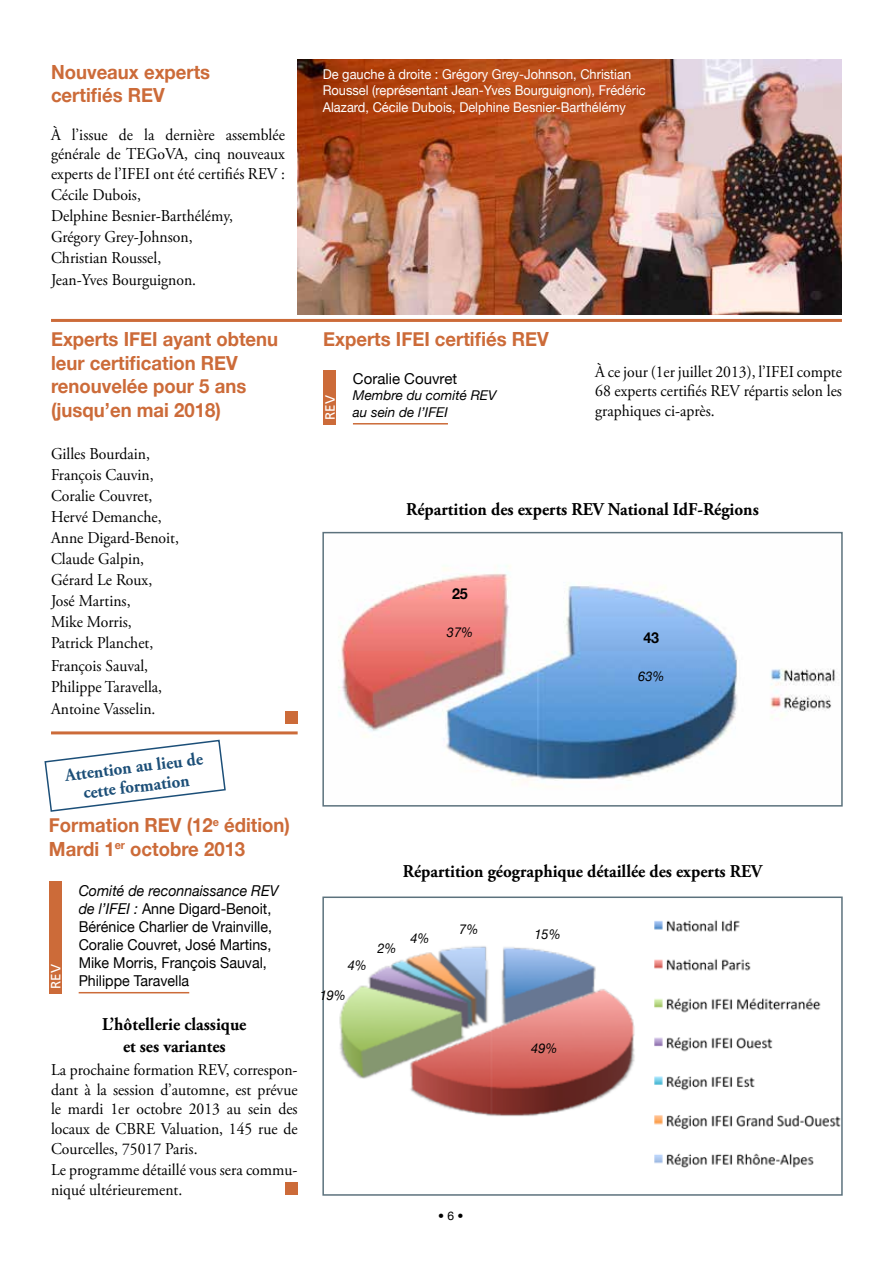
<style>
.page{position:relative;width:893px;height:1263px;background:#fff}
.page>*{position:absolute;margin:0;border:0;box-sizing:border-box;transform-origin:0 0}
.t1{font:700 19.5px/23.4px "Helvetica Neue";color:#cc6b39;scale:.95 1}
.t2{font:700 18px/21.6px "Adobe Garamond Pro";color:#000;text-align:center;scale:.95 1}
.t3{font:700 18px/19.5px "Adobe Garamond Pro";color:#1c4f78;text-align:center;scale:.95 1}
.t4{font:16.5px/21px "Adobe Garamond Pro";color:#000;scale:.95 1}
.t5{font:15px/18px "Helvetica Neue";color:#000;scale:.95 1}
.t6{font:15px "Helvetica Neue";color:#000}
.t7{font:700 15px "Helvetica Neue";color:#000;scale:.95 1}
.t8{font:13.5px/16.5px "Helvetica Neue";color:#fff;scale:.95 1}
.t9{font:italic 13.5px/16.2px "Helvetica Neue";color:#000}
.t10{font:italic 13.5px "Helvetica Neue";color:#000;scale:.95 1}
.t11{font:13.5px "Frutiger";color:#fff}
.t12{font:12px "Helvetica Neue";color:#000}
.s1{font-style:italic}
</style>
<div class="page">
<div style="left:49px;top:881px;width:13px;height:112px;background:#cc6b39"></div>
<hr style="left:79px;top:992px;width:110px;height:1px;background:#cc6b39">
<div style="left:285px;top:1182px;width:13px;height:13px;background:#cc6b39"></div>
<div style="left:285px;top:711px;width:13px;height:13px;background:#cc6b39"></div>
<svg style="left:44px;top:739px;width:182px;height:73px"></svg>
<img style="left:298px;top:60px;width:544px;height:255px">
<div style="left:323px;top:370px;width:13px;height:54px;background:#cc6b39"></div>
<hr style="left:353px;top:423px;width:95px;height:1px;background:#cc6b39">
<img style="left:339px;top:920px;width:501px;height:248px">
<div style="left:322px;top:896px;width:521px;height:300px;border:2px solid #5c727d"></div>
<img style="left:338px;top:565px;width:498px;height:220px">
<div style="left:322px;top:532px;width:521px;height:274px;border:2px solid #5c727d"></div>
<hr style="left:51px;top:319px;width:791px;height:3px;background:#cc6b39">
<hr style="left:51px;top:731px;width:247px;height:3px;background:#cc6b39">
<p class="t1" style="left:51px;top:59px;width:169px">Nouveaux experts certifiés REV</p>
<p class="t4" style="left:51px;top:125px;width:248px">À l’issue de la dernière assemblée générale de TEGoVA, cinq nouveaux experts de l’IFEI ont été certifiés REV :<br>Cécile Dubois,<br>Delphine Besnier-Barthélémy,<br>Grégory Grey-Johnson,<br>Christian Roussel,<br>Jean-Yves Bourguignon.</p>
<p class="t1" style="left:51px;top:327px;width:241px">Experts IFEI ayant obtenu leur certification REV renouvelée pour 5 ans (jusqu’en mai 2018)</p>
<p class="t4" style="left:51px;top:444px;width:136px">Gilles Bourdain,<br>François Cauvin,<br>Coralie Couvret,<br>Hervé Demanche,<br>Anne Digard-Benoit,<br>Claude Galpin,<br>Gérard Le Roux,<br>José Martins,<br>Mike Morris,<br>Patrick Planchet,</p>
<p class="t4" style="left:51px;top:656px;width:119px">François Sauval,<br>Philippe Taravella,<br>Antoine Vasselin.</p>
<p class="t3" style="left:64px;top:766px;width:147px;rotate:-7deg">Attention au lieu de cette formation</p>
<p class="t1" style="left:49px;top:813px;width:255px">Formation REV (12<sup>e</sup> édition)<br>Mardi 1<sup>er</sup> octobre 2013</p>
<p class="t5" style="left:79px;top:881px;width:212px"><span class="s1">Comité de reconnaissance REV de l’IFEI :</span> Anne Digard-Benoit,<br>Bérénice Charlier de Vrainville,<br>Coralie Couvret, José Martins,<br>Mike Morris, François Sauval,<br>Philippe Taravella</p>
<p class="t2" style="left:102px;top:1014px;width:153px">L’hôtellerie classique et ses variantes</p>
<p class="t4" style="left:51px;top:1060px;width:261px;line-height:20px">La prochaine formation REV, correspon&shy;dant à la session d’automne, est prévue le mardi 1er octobre 2013 au sein des locaux de CBRE Valuation, 145 rue de Courcelles, 75017 Paris.<br>Le programme détaillé vous sera commu&shy;niqué ultérieurement.</p>
<p class="t11" style="left:48px;top:989px;width:26px;rotate:-90deg">REV</p>
<p class="t8" style="left:323px;top:66px;width:341px">De gauche à droite : Grégory Grey-Johnson, Christian<br>Roussel (représentant Jean-Yves Bourguignon), Frédéric<br>Alazard, Cécile Dubois, Delphine Besnier-Barthélémy</p>
<p class="t1" style="left:323px;top:327px;width:239px">Experts IFEI certifiés REV</p>
<p class="t11" style="left:322px;top:420px;width:26px;rotate:-90deg">REV</p>
<p class="t6" style="left:353px;top:370px;width:106px">Coralie Couvret</p>
<p class="t9" style="left:353px;top:387px;width:145px">Membre du comité REV au sein de l’IFEI</p>
<p class="t4" style="left:595px;top:362px;width:261px;line-height:19.8px;text-align:justify">À ce jour (1er juillet 2013), l’IFEI compte 68 experts certifiés REV répartis selon les graphiques ci-après.</p>
<p class="t2" style="left:406px;top:499px;width:373px">Répartition des experts REV National IdF-Régions</p>
<p class="t7" style="left:452px;top:584px;width:18px">25</p>
<p class="t10" style="left:447px;top:624px;width:29px">37%</p>
<p class="t7" style="left:643px;top:628px;width:18px">43</p>
<p class="t10" style="left:638px;top:668px;width:29px">63%</p>
<p class="t2" style="left:403px;top:861px;width:380px">Répartition géographique détaillée des experts REV</p>
<p class="t10" style="left:348px;top:957px;width:22px">4%</p>
<p class="t10" style="left:320px;top:986px;width:29px">19%</p>
<p class="t10" style="left:377px;top:940px;width:22px">2%</p>
<p class="t10" style="left:410px;top:930px;width:22px">4%</p>
<p class="t10" style="left:459px;top:921px;width:22px">7%</p>
<p class="t10" style="left:534px;top:926px;width:29px">15%</p>
<p class="t10" style="left:531px;top:1040px;width:29px">49%</p>
<p class="t12" style="left:438px;top:1209px;width:27px">• 6 •</p>
</div>
